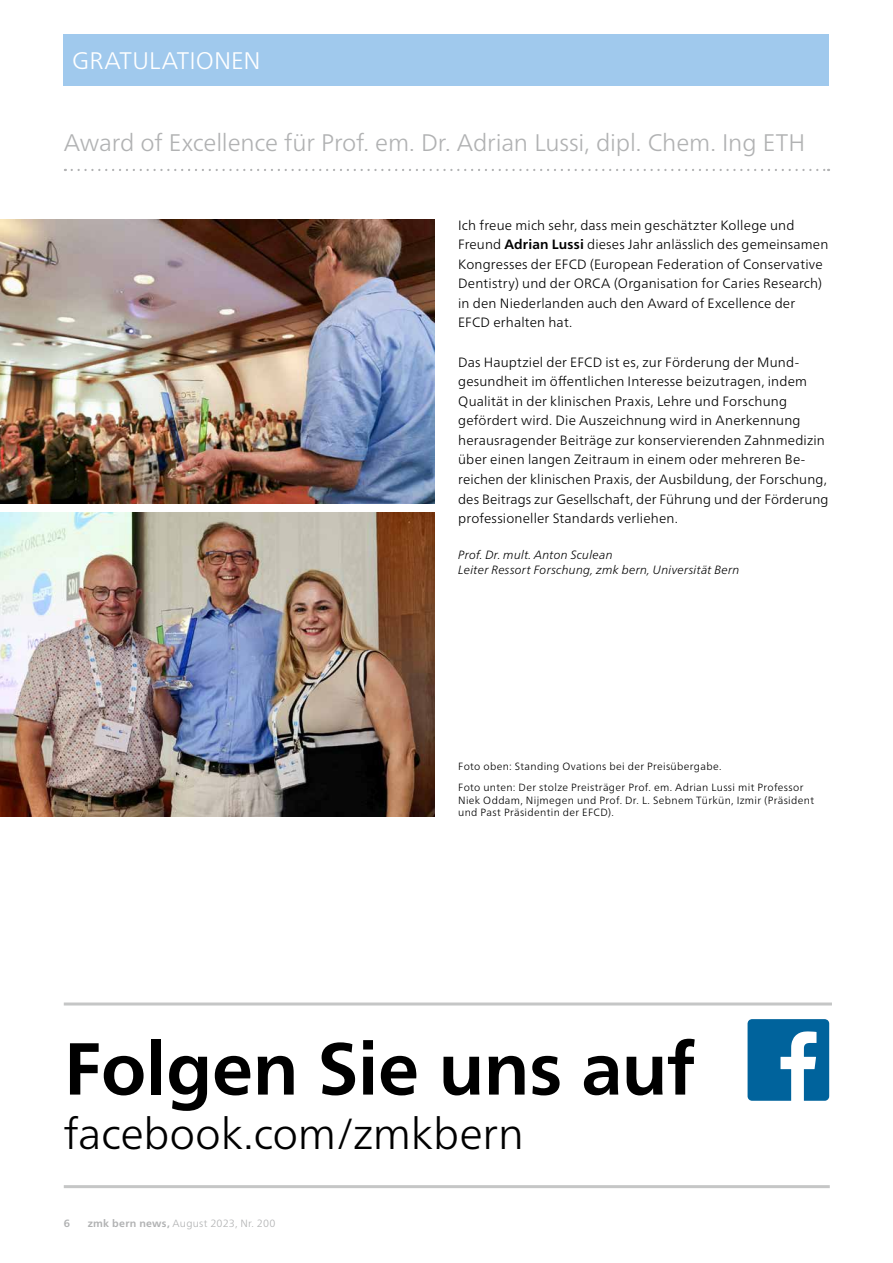
<style>
.page{position:relative;width:893px;height:1263px;background:#fff}
.page>*{position:absolute;margin:0;border:0;box-sizing:border-box;transform-origin:0 0}
.t1{font:700 73.5px "Frutiger Neue LT Pro";letter-spacing:-.01em;color:#000}
.t2{font:300 43.5px "Frutiger Neue LT Pro";letter-spacing:-.005em;color:#000}
.t3{font:300 24px "Frutiger Neue LT Pro";letter-spacing:-.01em;color:#b1b2b3}
.t4{font:300 24px "Frutiger Neue LT Pro";color:#fff}
.t5{font:300 13.5px/19.5px "Frutiger Neue LT Pro";letter-spacing:.01em;color:#000}
.t6{font:italic 300 12px/15px "Frutiger Neue LT Pro";letter-spacing:.015em;color:#000}
.t7{font:300 10.5px/21.3px "Frutiger Neue LT Pro";letter-spacing:.03em;color:#000}
.t8{font:300 10.5px "Frutiger Neue LT Pro";letter-spacing:.02em;color:#b1b2b3}
.t9{font:700 10.5px "Frutiger Neue LT Pro";color:#b1b2b3}
.s1{font-weight:700}
</style>
<div class="page">
<div style="left:64px;top:34px;width:765px;height:51px;background:#a0c9ed"></div>
<svg style="left:72px;top:169px;width:757px;height:2px"></svg>
<img style="left:0;top:219px;width:435px;height:284px">
<img style="left:0;top:513px;width:435px;height:303px">
<hr style="left:64px;top:1002px;width:768px;height:3px;background:#c5c6c6">
<hr style="left:64px;top:1185px;width:766px;height:3px;background:#c5c6c6">
<svg style="left:747px;top:1019px;width:82px;height:82px"></svg>
<h3 class="t4" style="left:72px;top:46px;width:190px">GRATULATIONEN</h3>
<h3 class="t3" style="left:64px;top:128px;width:743px">Award of Excellence für Prof. em. Dr. Adrian Lussi, dipl. Chem. Ing ETH</h3>
<p class="t5" style="left:458px;top:215px;width:372px">Ich freue mich sehr, dass mein geschätzter Kollege und Freund <span class="s1">Adrian Lussi</span> dieses Jahr anlässlich des gemeinsamen Kongresses der EFCD (European Federation of Conservative Dentistry) und der ORCA (Organisation for Caries Research) in den Niederlanden auch den Award of Excellence der EFCD erhalten hat.</p>
<p class="t5" style="left:458px;top:352px;width:372px">Das Hauptziel der EFCD ist es, zur Förderung der Mund&shy;gesundheit im öffentlichen Interesse beizutragen, indem Qualität in der klinischen Praxis, Lehre und Forschung gefördert wird. Die Auszeichnung wird in Anerkennung herausragender Beiträge zur konservierenden Zahnmedizin über einen langen Zeitraum in einem oder mehreren Be&shy;reichen der klinischen Praxis, der Ausbildung, der Forschung, des Beitrags zur Gesellschaft, der Führung und der Förderung professioneller Standards verliehen.</p>
<p class="t6" style="left:458px;top:548px;width:283px">Prof. Dr. mult. Anton Sculean<br>Leiter Ressort Forschung, zmk bern, Universität Bern</p>
<p class="t7" style="left:458px;top:755px;width:347px">Foto oben: Standing Ovations bei der Preisübergabe.<br>Foto unten: Der stolze Preisträger Prof. em. Adrian Lussi mit Professor</p>
<p class="t7" style="left:458px;top:793px;width:357px;line-height:12.8px">Niek Oddam, Nijmegen und Prof. Dr. L. Sebnem Türkün, Izmir (Präsident und Past Präsidentin der EFCD).</p>
<h1 class="t1" style="left:64px;top:1025px;width:633px">Folgen Sie uns auf</h1>
<h2 class="t2" style="left:64px;top:1107px;width:462px">facebook.com/zmkbern</h2>
<p class="t9" style="left:64px;top:1217px;width:8px">6</p>
<p class="t8" style="left:88px;top:1217px;width:189px"><span class="s1">zmk bern news,</span> August 2023, Nr. 200</p>
</div>
